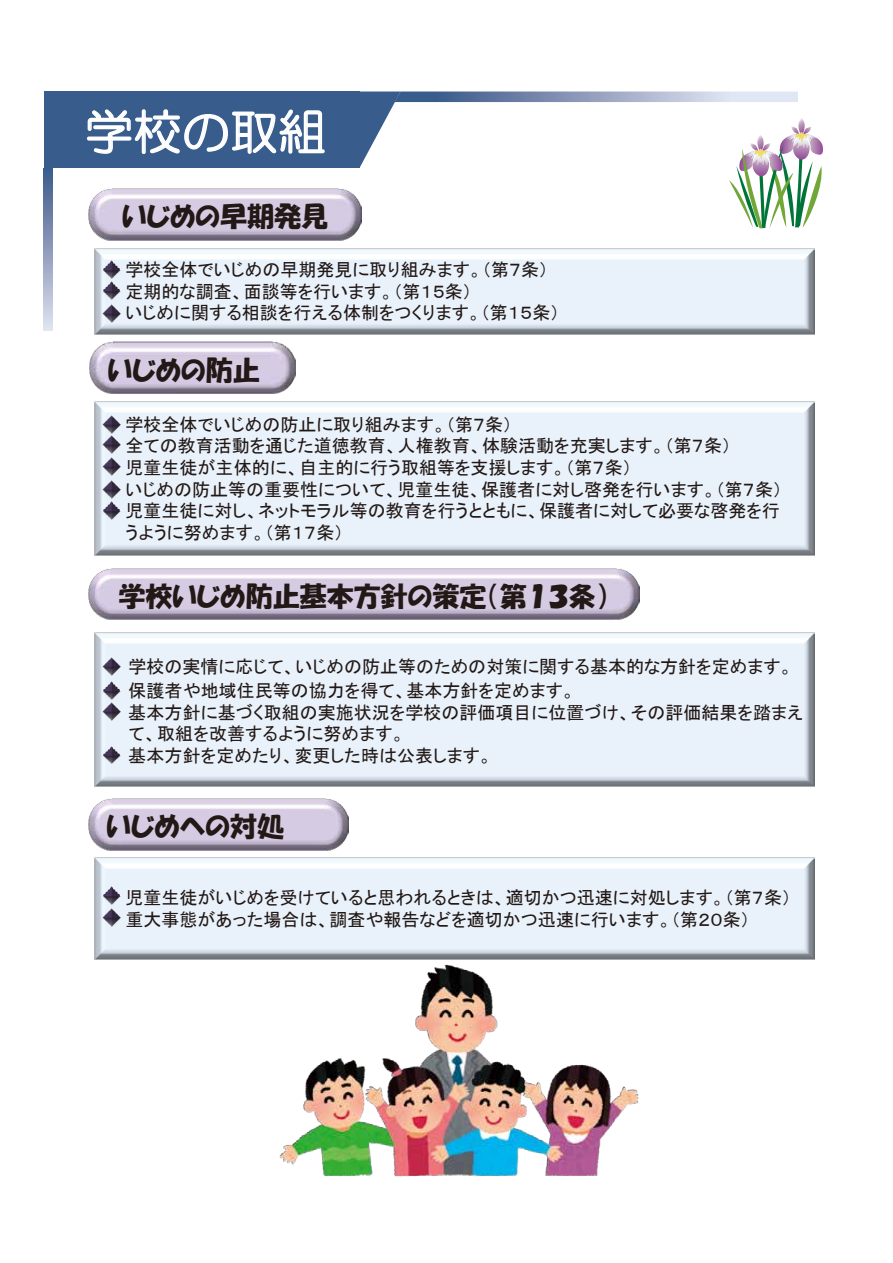
<style>
.page{position:relative;width:893px;height:1263px;background:#fff}
.page>*{position:absolute;margin:0;border:0;box-sizing:border-box;transform-origin:0 0}
.t1{font:48px "HG Maru Gothic MPRO";letter-spacing:.005em;color:#fff}
.t2{font:27px "HGP Soei Kakupoptai";color:#221815}
.t3{font:18px/21.6px "MS P Gothic";color:#221815}
</style>
<div class="page">
<div style="left:44px;top:92px;width:316px;height:76px;background:#385d8c"></div>
<svg style="left:44px;top:168px;width:8px;height:162px"></svg>
<img style="left:89px;top:189px;width:270px;height:52px">
<img style="left:90px;top:342px;width:206px;height:52px">
<img style="left:89px;top:568px;width:550px;height:52px">
<img style="left:88px;top:798px;width:261px;height:52px">
<img style="left:94px;top:248px;width:721px;height:86px">
<img style="left:103px;top:260px;width:18px;height:18px">
<img style="left:103px;top:304px;width:18px;height:18px">
<img style="left:103px;top:281px;width:18px;height:18px">
<img style="left:94px;top:401px;width:721px;height:154px">
<img style="left:103px;top:435px;width:18px;height:18px">
<img style="left:103px;top:458px;width:18px;height:18px">
<img style="left:103px;top:480px;width:18px;height:18px">
<img style="left:103px;top:502px;width:18px;height:18px">
<img style="left:103px;top:415px;width:18px;height:18px">
<img style="left:94px;top:632px;width:721px;height:154px">
<img style="left:103px;top:657px;width:18px;height:18px">
<img style="left:103px;top:681px;width:18px;height:18px">
<img style="left:103px;top:702px;width:18px;height:18px">
<img style="left:103px;top:746px;width:18px;height:18px">
<img style="left:94px;top:857px;width:721px;height:103px">
<img style="left:103px;top:887px;width:18px;height:18px">
<img style="left:103px;top:908px;width:18px;height:18px">
<svg style="left:87px;top:109px;width:238px;height:45px"></svg>
<img style="left:274px;top:957px;width:368px;height:220px">
<svg style="left:359px;top:92px;width:464px;height:136px"></svg>
<h1 class="t1" style="left:85px;top:108px;width:243px">学校の取組</h1>
<h2 class="t2" style="left:122px;top:203px;width:207px">いじめの早期発見</h2>
<p class="t3" style="left:126px;top:259px;width:435px">学校全体でいじめの早期発見に取り組みます。（第７条）定期的な調査、面談等を行います。（第１５条）<br>いじめに関する相談を行える体制をつくります。（第１５条）</p>
<h2 class="t2" style="left:108px;top:356px;width:153px">いじめの防止</h2>
<p class="t3" style="left:126px;top:414px;width:658px">学校全体でいじめの防止に取り組みます。（第７条）<br>全ての教育活動を通じた道徳教育、人権教育、体験活動を充実します。（第７条）<br>児童生徒が主体的に、自主的に行う取組等を支援します。（第７条）<br>いじめの防止等の重要性について、児童生徒、保護者に対し啓発を行います。（第７条）児童生徒に対し、ネットモラル等の教育を行うとともに、保護者に対して必要な啓発を行うように努めます。（第１７条）</p>
<h2 class="t2" style="left:118px;top:582px;width:492px">学校いじめ防止基本方針の策定（第１３条）</h2>
<p class="t3" style="left:128px;top:655px;width:666px;line-height:23.7px">学校の実情に応じて、いじめの防止等のための対策に関する基本的な方針を定めます。保護者や地域住民等の協力を得て、基本方針を定めます。</p>
<p class="t3" style="left:128px;top:701px;width:677px">基本方針に基づく取組の実施状況を学校の評価項目に位置づけ、その評価結果を踏まえて、取組を改善するように努めます。<br>基本方針を定めたり、変更した時は公表します。</p>
<h2 class="t2" style="left:107px;top:812px;width:179px">いじめへの対処</h2>
<p class="t3" style="left:126px;top:887px;width:667px">児童生徒がいじめを受けていると思われるときは、適切かつ迅速に対処します。（第７条）重大事態があった場合は、調査や報告などを適切かつ迅速に行います。（第２０条）</p>
</div>
